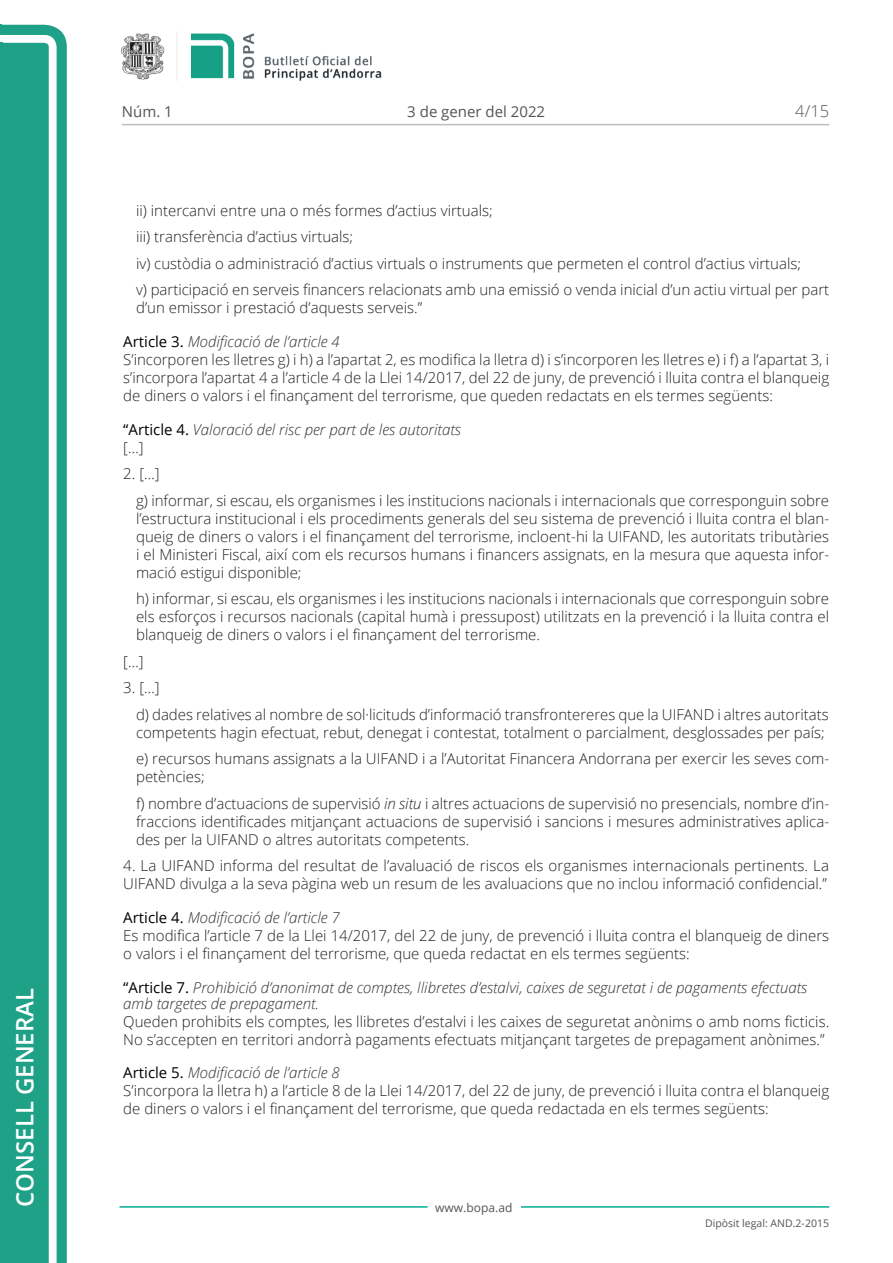
<style>
.page{position:relative;width:893px;height:1263px;background:#fff}
.page>*{position:absolute;margin:0;border:0;box-sizing:border-box;transform-origin:0 0}
.t1{font:600 24px "Open Sans";color:#fff}
.t2{font:300 16.5px "Open Sans";color:#545454}
.t3{font:300 15px/18px "Open Sans";color:#231f20}
.t4{font:italic 300 15px/18px "Open Sans";color:#303030}
.t5{font:15px "Open Sans";color:#545454}
.t6{font:12px "Open Sans";color:#545454}
.t7{font:10.5px "Open Sans";color:#545454}
.s1{font-weight:400;color:#000}
.s2{font-style:italic;color:#303030}
.s3{font-weight:400;font-style:normal;color:#000}
.s4{font-style:normal;color:#231f20}
.s5{font-style:italic}
</style>
<div class="page">
<svg style="left:0;top:25px;width:67px;height:1238px;fill:#1ea187"></svg>
<div style="left:0;top:43px;width:49px;height:1220px;background:#1ea187"></div>
<img style="left:122px;top:32px;width:260px;height:49px">
<hr style="left:119px;top:1206px;width:309px;height:2px;background:#00ae91">
<hr style="left:521px;top:1206px;width:308px;height:2px;background:#00ae91">
<hr style="left:122px;top:124px;width:707px;height:1px;background:#bcbdc0">
<h1 class="t1" style="left:15px;top:1207px;width:220px;rotate:-90deg">Consell General</h1>
<p class="t5" style="left:122px;top:106px;width:52px">Núm. 1</p>
<p class="t5" style="left:407px;top:106px;width:139px">3 de gener del 2022</p>
<p class="t2" style="left:795px;top:100px;width:35px">4/15</p>
<p class="t3" style="left:136px;top:196px;width:695px;line-height:26.5px">ii) intercanvi entre una o més formes d’actius virtuals;<br>iii) transferència d’actius virtuals;<br>iv) custòdia o administració d’actius virtuals o instruments que permeten el control d’actius virtuals;<br>v) participació en serveis financers relacionats amb una emissió o venda inicial d’un actiu virtual per part</p>
<p class="t3" style="left:136px;top:298px;width:288px">d’un emissor i prestació d’aquests serveis.”</p>
<p class="t3" style="left:123px;top:332px;width:707px"><span class="s1">Article 3.</span> <span class="s2">Modificació de l’article 4<br></span>S’incorporen les lletres g) i h) a l’apartat 2, es modifica la lletra d) i s’incorporen les lletres e) i f) a l’apartat 3, i s’incorpora l’apartat 4 a l’article 4 de la Llei 14/2017, del 22 de juny, de prevenció i lluita contra el blanqueig de diners o valors i el finançament del terrorisme, que queden redactats en els termes següents:</p>
<p class="t4" style="left:123px;top:420px;width:339px"><span class="s3">“Article 4.</span> Valoració del risc per part de les autoritats <span class="s4">[…]</span></p>
<p class="t3" style="left:136px;top:460px;width:695px;line-height:26.5px;text-indent:-13px">2. […]<br>g) informar, si escau, els organismes i les institucions nacionals i internacionals que corresponguin sobre</p>
<p class="t3" style="left:136px;top:509px;width:695px;text-align:justify">l’estructura institucional i els procediments generals del seu sistema de prevenció i lluita contra el blan&shy;queig de diners o valors i el finançament del terrorisme, incloent-hi la UIFAND, les autoritats tributàries i el Ministeri Fiscal, així com els recursos humans i financers assignats, en la mesura que aquesta infor&shy;mació estigui disponible;</p>
<p class="t3" style="left:136px;top:589px;width:695px;text-align:justify">h) informar, si escau, els organismes i les institucions nacionals i internacionals que corresponguin sobre els esforços i recursos nacionals (capital humà i pressupost) utilitzats en la prevenció i la lluita contra el blanqueig de diners o valors i el finançament del terrorisme.</p>
<p class="t3" style="left:123px;top:654px;width:22px">[…]</p>
<p class="t3" style="left:136px;top:674px;width:694px;line-height:26.5px;text-indent:-13px">3. […]<br>d) dades relatives al nombre de sol·licituds d’informació transfrontereres que la UIFAND i altres autoritats</p>
<p class="t3" style="left:136px;top:719px;width:695px;line-height:26.5px">competents hagin efectuat, rebut, denegat i contestat, totalment o parcialment, desglossades per país; e) recursos humans assignats a la UIFAND i a l’Autoritat Financera Andorrana per exercir les seves com-</p>
<p class="t3" style="left:136px;top:763px;width:695px;line-height:26.5px">petències;<br>f) nombre d’actuacions de supervisió <span class="s5">in situ</span> i altres actuacions de supervisió no presencials, nombre d’in-</p>
<p class="t3" style="left:136px;top:812px;width:695px">fraccions identificades mitjançant actuacions de supervisió i sancions i mesures administratives aplica&shy;des per la UIFAND o altres autoritats competents.</p>
<p class="t3" style="left:123px;top:856px;width:707px">4. La UIFAND informa del resultat de l’avaluació de riscos els organismes internacionals pertinents. La<br>UIFAND divulga a la seva pàgina web un resum de les avaluacions que no inclou informació confidencial.”</p>
<p class="t3" style="left:123px;top:908px;width:707px"><span class="s1">Article 4.</span> <span class="s2">Modificació de l’article 7<br></span>Es modifica l’article 7 de la Llei 14/2017, del 22 de juny, de prevenció i lluita contra el blanqueig de diners o valors i el finançament del terrorisme, que queda redactat en els termes següents:</p>
<p class="t4" style="left:123px;top:979px;width:685px;line-height:15.8px"><span class="s3">“Article 7.</span> Prohibició d’anonimat de comptes, llibretes d’estalvi, caixes de seguretat i de pagaments efectuats amb targetes de prepagament.</p>
<p class="t3" style="left:123px;top:1012px;width:707px">Queden prohibits els comptes, les llibretes d’estalvi i les caixes de seguretat anònims o amb noms ficticis.<br>No s’accepten en territori andorrà pagaments efectuats mitjançant targetes de prepagament anònimes.”</p>
<p class="t3" style="left:123px;top:1063px;width:707px"><span class="s1">Article 5.</span> <span class="s2">Modificació de l’article 8<br></span>S’incorpora la lletra h) a l’article 8 de la Llei 14/2017, del 22 de juny, de prevenció i lluita contra el blanqueig de diners o valors i el finançament del terrorisme, que queda redactada en els termes següents:</p>
<p class="t6" style="left:435px;top:1202px;width:79px">www.bopa.ad</p>
<p class="t7" style="left:705px;top:1219px;width:125px">Dipòsit legal: AND.2-2015</p>
</div>
